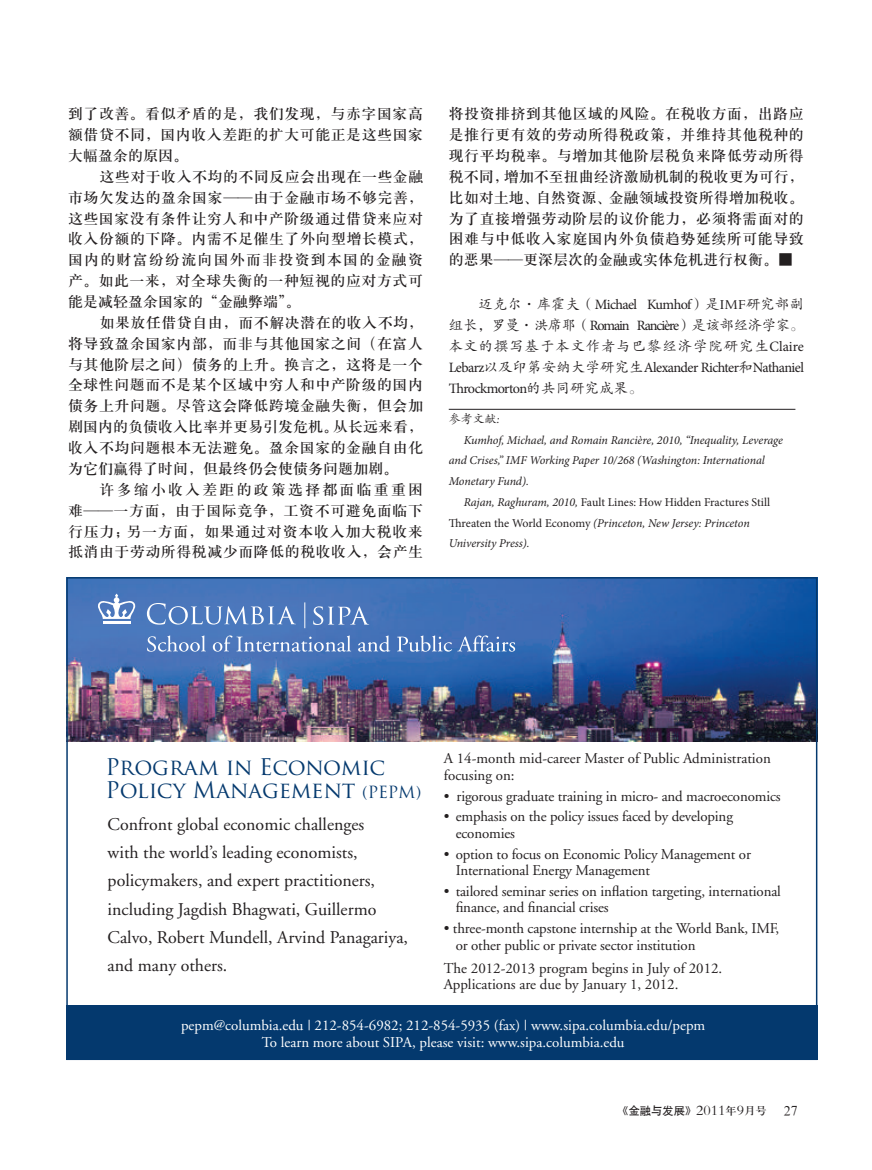
<style>
.page{position:relative;width:872px;height:1170px;background:#fff}
.page>*{position:absolute;margin:0;border:0;box-sizing:border-box;transform-origin:0 0}
.t1{font:22.35px/23.9px "Trajan Pro";letter-spacing:-.01em;color:#04396e}
.t2{font:17.85px/28.3px "Adobe Garamond";color:#231f20}
.内文-字体10{font:15px/20.9px "H Ya 3 gj";letter-spacing:.03em;color:#231f20;text-align:justify}
.t3{font:14.85px/16.4px "Adobe Garamond";letter-spacing:-.01em;color:#231f20}
.t4{font:14.85px/16.4px "Adobe Garamond";color:#fff;text-align:center}
.段后文字{font:14.25px/20.9px "FZKTJW GB1 0";letter-spacing:.035em;color:#231f20;text-align:justify}
.t5{font:13.5px "H Ya 3 gj";color:#231f20}
.reftx{font:italic 12px/20.7px "Minion Pro";letter-spacing:-.01em;color:#231f20}
.refhd{font:12px "FZKTK GBK1 0";color:#231f20}
.t6{font:10.95px "H Yb 1 gj";color:#231f20}
.s1{font-family:"FZKTK GBK1 0"}
.s2{font-family:"Minion Pro"}
.s3{font-family:"Minion Pro";font-style:italic}
.s4{font-style:normal}
.s5{font-size:16.35px}
.s6{font-size:14.7px}
.s7{font-family:"FZSYJW GB1 0";font-size:14.7px}
.s8{font-family:"H Ya 3 gj"}
</style>
<div class="page">
<div style="left:66px;top:1005px;width:751px;height:54px;background:#04396e"></div>
<img style="left:68px;top:579px;width:747px;height:162px">
<svg style="left:147px;top:635px;width:59px;height:16px"></svg>
<svg style="left:213px;top:635px;width:138px;height:16px;background:#6d8fc7"></svg>
<svg style="left:358px;top:635px;width:32px;height:16px"></svg>
<svg style="left:397px;top:635px;width:118px;height:16px;background:#698dc5"></svg>
<svg style="left:147px;top:603px;width:149px;height:21px;background:#6d91c9"></svg>
<svg style="left:304px;top:602px;width:1px;height:26px"></svg>
<hr style="left:103px;top:621px;width:27px;height:2px;background:#fff">
<svg style="left:96px;top:593px;width:41px;height:26px"></svg>
<svg style="left:313px;top:606px;width:56px;height:19px"></svg>
<hr style="left:449px;top:409px;width:346px;height:1px;background:#231f20">
<p class="内文-字体10" style="left:68px;top:103px;width:357px">到了改善。看似矛盾的是，我们发现，与赤字国家高额借贷不同，国内收入差距的扩大可能正是这些国家大幅盈余的原因。</p>
<p class="内文-字体10" style="left:68px;top:166px;width:357px;text-indent:31px">这些对于收入不均的不同反应会出现在一些金融市场欠发达的盈余国家<span class="s1">——</span>由于金融市场不够完善，这些国家没有条件让穷人和中产阶级通过借贷来应对收入份额的下降。内需不足催生了外向型增长模式，国内的财富纷纷流向国外而非投资到本国的金融资产。如此一来，对全球失衡的一种短视的应对方式可能是减轻盈余国家的“金融弊端”。</p>
<p class="内文-字体10" style="left:68px;top:312px;width:357px;text-indent:31px">如果放任借贷自由，而不解决潜在的收入不均，将导致盈余国家内部，而非与其他国家之间（在富人与其他阶层之间）债务的上升。换言之，这将是一个全球性问题而不是某个区域中穷人和中产阶级的国内债务上升问题。尽管这会降低跨境金融失衡，但会加剧国内的负债收入比率并更易引发危机。从长远来看，收入不均问题根本无法避免。盈余国家的金融自由化为它们赢得了时间，但最终仍会使债务问题加剧。</p>
<p class="内文-字体10" style="left:68px;top:479px;width:357px;text-indent:31px">许多缩小收入差距的政策选择都面临重重困难<span class="s1">——</span>一方面，由于国际竞争，工资不可避免面临下行压力；另一方面，如果通过对资本收入加大税收来抵消由于劳动所得税减少而降低的税收收入，会产生</p>
<p class="内文-字体10" style="left:449px;top:103px;width:357px">将投资排挤到其他区域的风险。在税收方面，出路应是推行更有效的劳动所得税政策，并维持其他税种的现行平均税率。与增加其他阶层税负来降低劳动所得税不同，增加不至扭曲经济激励机制的税收更为可行，比如对土地、自然资源、金融领域投资所得增加税收。为了直接增强劳动阶层的议价能力，必须将需面对的困难与中低收入家庭国内外负债趋势延续所可能导致的恶果<span class="s1">——</span>更深层次的金融或实体危机进行权衡。■</p>
<p class="段后文字" style="left:449px;top:294px;width:357px;text-indent:30px">迈克尔·库霍夫（<span class="s2">Michael Kumhof</span>）是IMF研究部副组长，罗曼·洪席耶（<span class="s2">Romain Rancière</span>）是该部经济学家。本文的撰写基于本文作者与巴黎经济学院研究生<span class="s2">Claire Lebarz</span>以及印第安纳大学研究生<span class="s2">Alexander Richter</span>和<span class="s2">Nathaniel Throckmorton</span>的共同研究成果。</p>
<p class="refhd" style="left:449px;top:412px;width:52px">参考文献<span class="s3">:</span></p>
<p class="reftx" style="left:449px;top:429px;width:336px;text-indent:15px">Kumhof, Michael, and Romain Rancière, 2010, “Inequality, Leverage and Crises,” IMF Working Paper 10/268 (Washington: International<br>Monetary Fund).</p>
<p class="reftx" style="left:449px;top:491px;width:323px;text-indent:15px">Rajan, Raghuram, 2010, <span class="s4">Fault Lines: How Hidden Fractures Still<br>Threaten the World Economy</span> (Princeton, New Jersey: Princeton<br>University Press).</p>
<p class="t1" style="left:106px;top:754px;width:317px">Program in Economic<br>Policy Management <span class="s5">(PEPM)</span></p>
<p class="t2" style="left:108px;top:810px;width:302px">Confront global economic challenges<br>with the world’s leading economists, policymakers, and expert practitioners, including Jagdish Bhagwati, Guillermo Calvo, Robert Mundell, Arvind Panagariya, and many others.</p>
<p class="t3" style="left:444px;top:750px;width:328px">A 14-month mid-career Master of Public Administration focusing on:</p>
<p class="t3" style="left:444px;top:788px;width:338px">• rigorous graduate training in micro- and macroeconomics</p>
<p class="t3" style="left:456px;top:808px;width:279px;text-indent:-12px">• emphasis on the policy issues faced by developing economies</p>
<p class="t3" style="left:456px;top:846px;width:297px;text-indent:-12px">• option to focus on Economic Policy Management or<br>International Energy Management</p>
<p class="t3" style="left:456px;top:883px;width:327px;text-indent:-12px">• tailored seminar series on inflation targeting, international finance, and financial crises</p>
<p class="t3" style="left:456px;top:920px;width:325px;text-indent:-12px">• three-month capstone internship at the World Bank, IMF, or other public or private sector institution</p>
<p class="t3" style="left:444px;top:960px;width:280px">The 2012-2013 program begins in July of 2012.<br>Applications are due by January 1, 2012.</p>
<p class="t4" style="left:181px;top:1017px;width:526px">pepm@columbia.edu | 212-854-6982; 212-854-5935 (fax) | www.sipa.columbia.edu/pepm<br>To learn more about SIPA, please visit: <span class="s6">www.sipa.columbia.edu</span></p>
<p class="t6" style="left:617px;top:1105px;width:151px">《金融与发展》<span class="s7">2011</span><span class="s8">年</span><span class="s7">9</span><span class="s8">月号</span></p>
<p class="t5" style="left:784px;top:1104px;width:15px">27</p>
</div>
